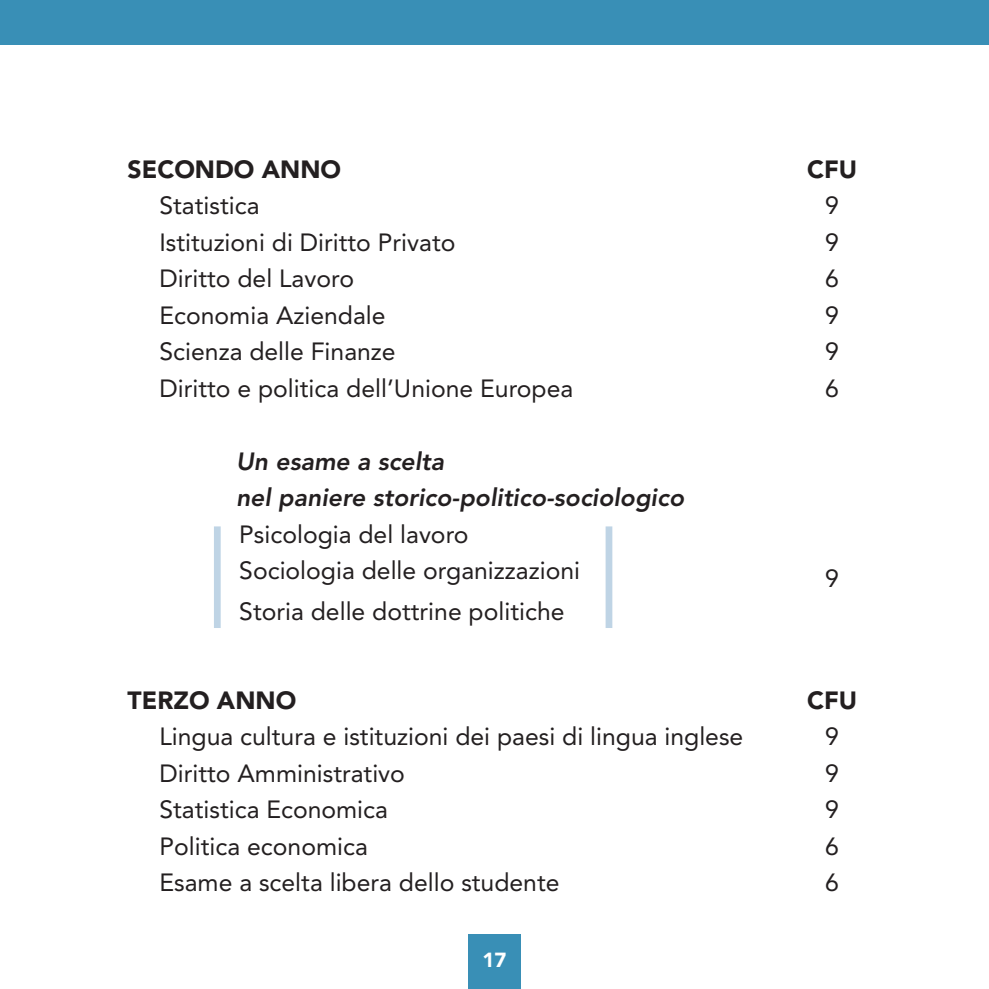
<style>
.page{position:relative;width:989px;height:989px;background:#fff}
.page>*{position:absolute;margin:0;border:0;box-sizing:border-box;transform-origin:0 0}
.t1{font:24.75px/36.4px "Avenir";color:#231f20}
.t2{font:italic 800 24.75px/36.4px "Avenir";color:#231f20}
.t3{font:900 24.75px "Avenir";color:#231f20}
.t4{font:900 20.25px "Avenir";color:#fff}
</style>
<div class="page">
<div style="left:0;top:0;width:989px;height:45px;background:#398fb6"></div>
<div style="left:468px;top:934px;width:53px;height:55px;background:#398fb6"></div>
<div style="left:214px;top:526px;width:7px;height:102px;background:#bfd4e5"></div>
<div style="left:605px;top:526px;width:7px;height:102px;background:#bfd4e5"></div>
<p class="t3" style="left:128px;top:148px;width:215px">SECONDO ANNO</p>
<p class="t3" style="left:807px;top:148px;width:51px">CFU</p>
<p class="t1" style="left:159px;top:187px;width:101px">Statistica</p>
<p class="t1" style="left:825px;top:187px;width:15px">9</p>
<p class="t1" style="left:159px;top:223px;width:297px">Istituzioni di Diritto Privato</p>
<p class="t1" style="left:825px;top:223px;width:15px">9</p>
<p class="t1" style="left:159px;top:260px;width:196px">Diritto del Lavoro</p>
<p class="t1" style="left:825px;top:260px;width:15px">6</p>
<p class="t1" style="left:159px;top:296px;width:228px">Economia Aziendale</p>
<p class="t1" style="left:825px;top:296px;width:15px">9</p>
<p class="t1" style="left:159px;top:333px;width:238px">Scienza delle Finanze</p>
<p class="t1" style="left:825px;top:333px;width:15px">9</p>
<p class="t1" style="left:159px;top:369px;width:415px">Diritto e politica dell’Unione Europea</p>
<p class="t1" style="left:825px;top:369px;width:15px">6</p>
<p class="t2" style="left:236px;top:443px;width:449px">Un esame a scelta<br>nel paniere storico-politico-sociologico</p>
<p class="t1" style="left:239px;top:515px;width:342px">Psicologia del lavoro<br>Sociologia delle organizzazioni</p>
<p class="t1" style="left:239px;top:592px;width:327px">Storia delle dottrine politiche</p>
<p class="t1" style="left:825px;top:559px;width:15px">9</p>
<p class="t3" style="left:128px;top:679px;width:170px">TERZO ANNO</p>
<p class="t3" style="left:807px;top:679px;width:51px">CFU</p>
<p class="t1" style="left:159px;top:717px;width:585px">Lingua cultura e istituzioni dei paesi di lingua inglese</p>
<p class="t1" style="left:825px;top:717px;width:15px">9</p>
<p class="t1" style="left:159px;top:754px;width:247px">Diritto Amministrativo</p>
<p class="t1" style="left:825px;top:754px;width:15px">9</p>
<p class="t1" style="left:159px;top:790px;width:230px">Statistica Economica</p>
<p class="t1" style="left:825px;top:790px;width:15px">9</p>
<p class="t1" style="left:159px;top:827px;width:210px">Politica economica</p>
<p class="t1" style="left:825px;top:827px;width:15px">6</p>
<p class="t1" style="left:159px;top:863px;width:401px">Esame a scelta libera dello studente</p>
<p class="t1" style="left:825px;top:863px;width:15px">6</p>
<p class="t4" style="left:482px;top:942px;width:25px">17</p>
</div>
